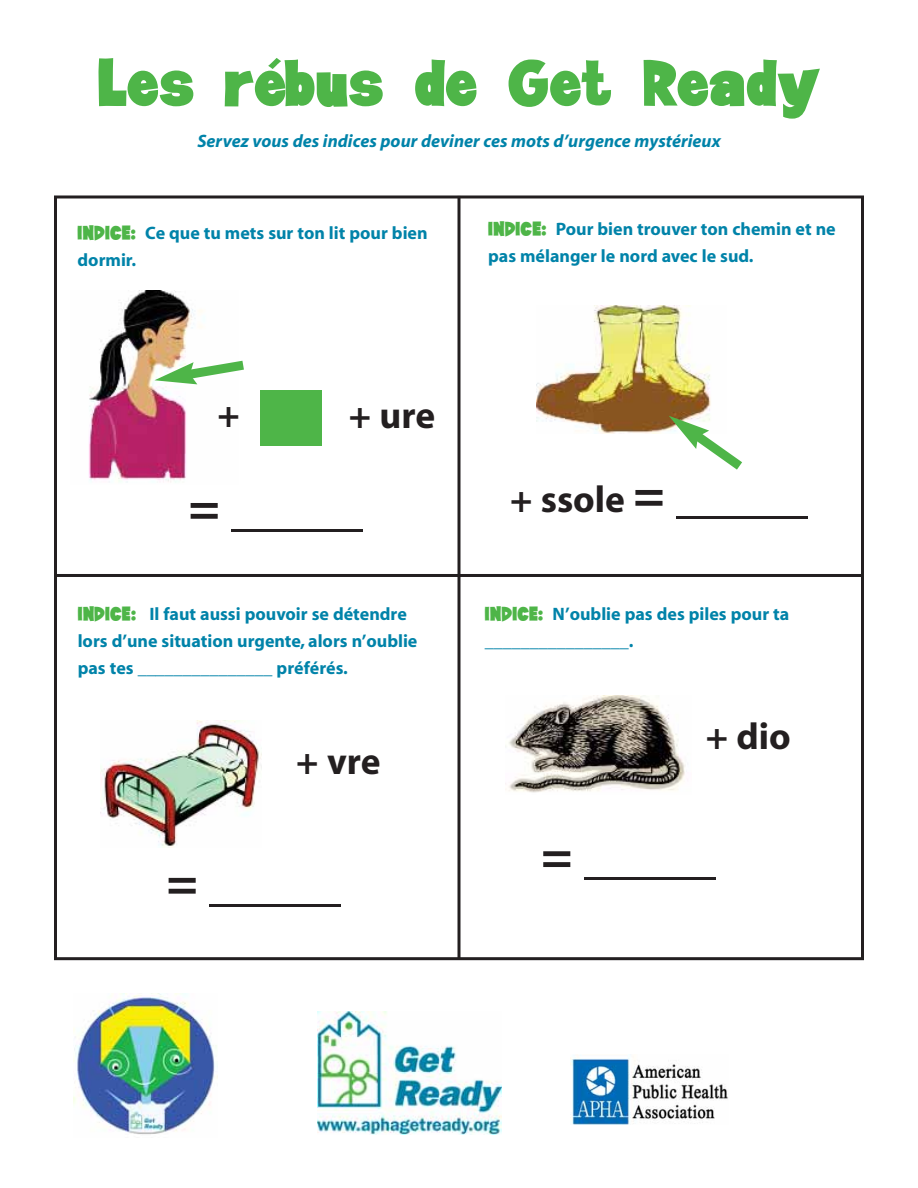
<style>
.page{position:relative;width:918px;height:1188px;background:#fff}
.page>*{position:absolute;margin:0;border:0;box-sizing:border-box;transform-origin:0 0}
.t1{font:60px "Jan Brady";color:#4eb548}
.t2{font:700 52.5px "Myriad";color:#231f20}
.t3{font:700 37.5px "Myriad";color:#231f20}
.t4{font:700 18px/27px "Myriad";color:#0083a9}
.t5{font:italic 700 18px "Myriad";color:#0083a9}
.s1{font-family:"Jan Brady";font-weight:400;color:#4eb548}
.s2{font-size:52.5px}
</style>
<div class="page">
<div style="left:54px;top:195px;width:810px;height:765px;border:3px solid #231f20"></div>
<img style="left:73px;top:994px;width:144px;height:141px">
<img style="left:317px;top:1012px;width:184px;height:122px">
<img style="left:571px;top:1057px;width:157px;height:68px">
<hr style="left:54px;top:574px;width:810px;height:3px;background:#231f20">
<hr style="left:458px;top:196px;width:2px;height:764px;background:#231f20">
<img style="left:89px;top:290px;width:113px;height:193px">
<svg style="left:154px;top:355px;width:90px;height:30px"></svg>
<div style="left:260px;top:390px;width:62px;height:56px;background:#4eb548"></div>
<img style="left:537px;top:306px;width:174px;height:128px">
<svg style="left:669px;top:416px;width:73px;height:54px"></svg>
<img style="left:101px;top:720px;width:160px;height:128px">
<img style="left:509px;top:695px;width:176px;height:98px">
<h1 class="t1" style="left:98px;top:60px;width:724px">Les rébus de Get Ready</h1>
<p class="t5" style="left:197px;top:134px;width:525px">Servez vous des indices pour deviner ces mots d’urgence mystérieux</p>
<p class="t4" style="left:78px;top:221px;width:352px"><span class="s1">INDICE:</span> Ce que tu mets sur ton lit pour bien dormir.</p>
<p class="t4" style="left:488px;top:217px;width:349px"><span class="s1">INDICE:</span> Pour bien trouver ton chemin et ne pas mélanger le nord avec le sud.</p>
<h3 class="t3" style="left:218px;top:400px;width:24px">+</h3>
<h3 class="t3" style="left:349px;top:401px;width:88px">+ ure</h3>
<h2 class="t2" style="left:189px;top:488px;width:176px">= _____</h2>
<h3 class="t3" style="left:510px;top:485px;width:299px">+ ssole <span class="s2">= _____</span></h3>
<p class="t4" style="left:78px;top:602px;width:341px"><span class="s1">INDICE:</span> Il faut aussi pouvoir se détendre lors d’une situation urgente, alors n’oublie pas tes _______________ préférés.</p>
<p class="t4" style="left:485px;top:602px;width:306px"><span class="s1">INDICE:</span> N’oublie pas des piles pour ta ________________.</p>
<h3 class="t3" style="left:296px;top:747px;width:86px">+ vre</h3>
<h2 class="t2" style="left:166px;top:863px;width:176px">= _____</h2>
<h3 class="t3" style="left:706px;top:722px;width:86px">+ dio</h3>
<h2 class="t2" style="left:541px;top:836px;width:176px">= _____</h2>
</div>
